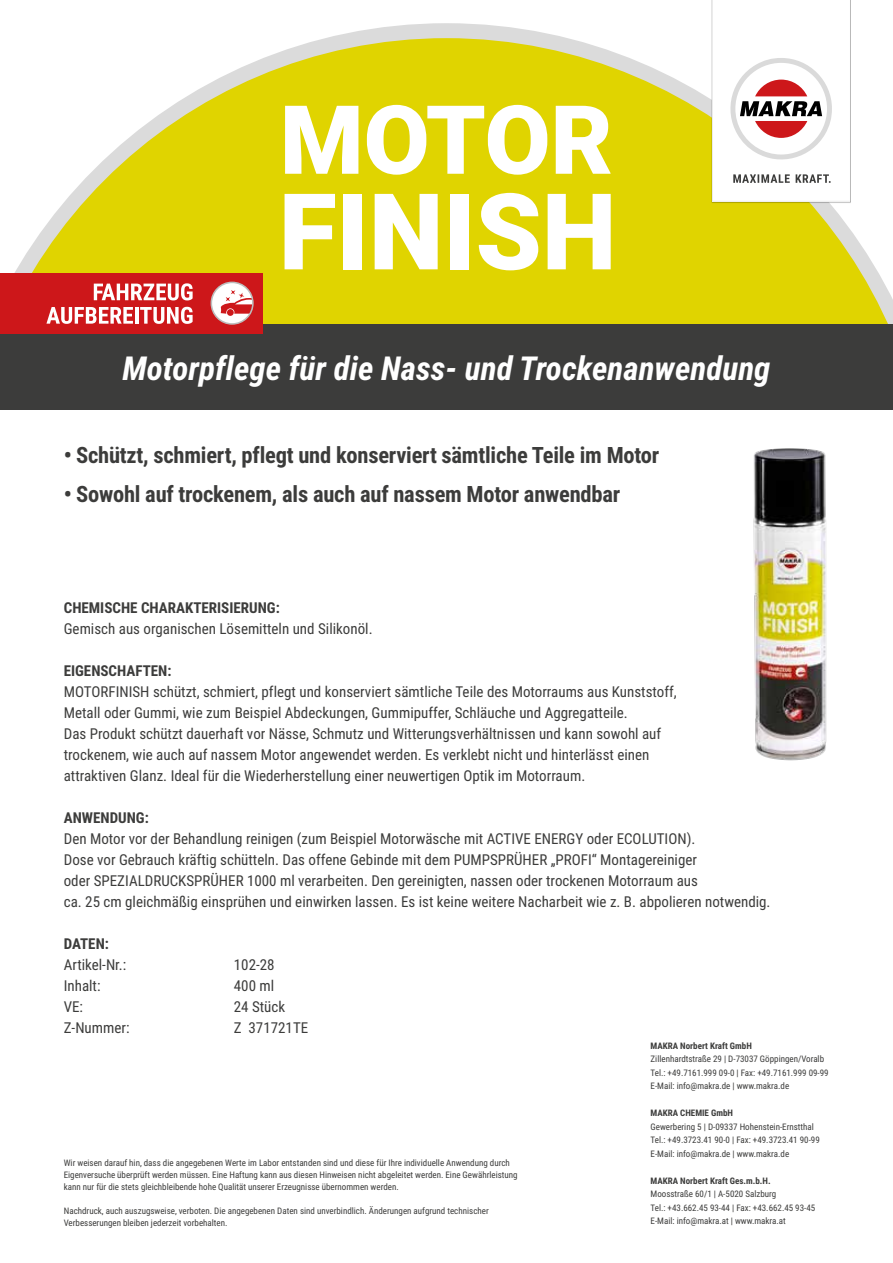
<style>
.page{position:relative;width:893px;height:1263px;background:#fff}
.page>*{position:absolute;margin:0;border:0;box-sizing:border-box;transform-origin:0 0}
.t1{font:900 106.05px "Roboto";color:#fff}
.t2{font:900 95.55px "Roboto";letter-spacing:-.005em;color:#fff}
.t3{font:italic 700 33px "Roboto Condensed";color:#fff}
.t4{font:700 22.5px "Roboto Condensed";letter-spacing:-.01em;color:#3c3c3b}
.t5{font:15px/21px "Roboto Condensed";color:#3c3c3b}
.t6{font:700 15px "Roboto Condensed";color:#3c3c3b}
.t7{font:9px/13.5px "Roboto Condensed";color:#3c3c3b}
.t8{font:700 9px "Roboto Condensed";color:#3c3c3b}
</style>
<div class="page">
<svg style="left:14px;top:23px;width:879px;height:302px"></svg>
<div style="left:0;top:325px;width:893px;height:85px;background:#3c3c3b"></div>
<div style="left:711px;top:0;width:140px;height:203px;background:#f0f0f0"></div>
<svg style="left:713px;top:0;width:137px;height:200px"></svg>
<div style="left:0;top:273px;width:262px;height:61px;background:#cd171a"></div>
<svg style="left:94px;top:283px;width:99px;height:17px"></svg>
<svg style="left:46px;top:307px;width:87px;height:17px"></svg>
<hr style="left:135px;top:307px;width:3px;height:17px;background:#fff">
<svg style="left:140px;top:307px;width:53px;height:17px"></svg>
<div style="left:211px;top:282px;width:42px;height:42px;background:#fff;border-radius:50%"></div>
<svg style="left:221px;top:290px;width:32px;height:26px"></svg>
<div style="left:211px;top:282px;width:43px;height:43px;border:2px solid #bcbcbc;border-radius:50%"></div>
<img style="left:753px;top:448px;width:74px;height:313px">
<h2 class="t2" style="left:280px;top:73px;width:334px">MOTOR</h2>
<h1 class="t1" style="left:279px;top:157px;width:339px">FINISH</h1>
<h3 class="t3" style="left:122px;top:345px;width:650px">Motorpflege für die Nass- und Trockenanwendung</h3>
<h3 class="t4" style="left:64px;top:440px;width:597px">• Schützt, schmiert, pflegt und konserviert sämtliche Teile im Motor</h3>
<h3 class="t4" style="left:64px;top:478px;width:558px">• Sowohl auf trockenem, als auch auf nassem Motor anwendbar</h3>
<p class="t6" style="left:64px;top:597px;width:217px">CHEMISCHE CHARAKTERISIERUNG:</p>
<p class="t5" style="left:64px;top:617px;width:310px">Gemisch aus organischen Lösemitteln und Silikonöl.</p>
<p class="t6" style="left:64px;top:660px;width:109px">EIGENSCHAFTEN:</p>
<p class="t5" style="left:64px;top:680px;width:614px">MOTORFINISH schützt, schmiert, pflegt und konserviert sämtliche Teile des Motorraums aus Kunststoff, Metall oder Gummi, wie zum Beispiel Abdeckungen, Gummipuffer, Schläuche und Aggregatteile.<br>Das Produkt schützt dauerhaft vor Nässe, Schmutz und Witterungsverhältnissen und kann sowohl auf trockenem, wie auch auf nassem Motor angewendet werden. Es verklebt nicht und hinterlässt einen attraktiven Glanz. Ideal für die Wiederherstellung einer neuwertigen Optik im Motorraum.</p>
<p class="t6" style="left:64px;top:807px;width:87px">ANWENDUNG:</p>
<p class="t5" style="left:64px;top:827px;width:708px">Den Motor vor der Behandlung reinigen (zum Beispiel Motorwäsche mit ACTIVE ENERGY oder ECOLUTION).<br>Dose vor Gebrauch kräftig schütteln. Das offene Gebinde mit dem PUMPSPRÜHER „PROFI“ Montagereiniger<br>oder SPEZIALDRUCKSPRÜHER 1000 ml verarbeiten. Den gereinigten, nassen oder trockenen Motorraum aus<br>ca. 25 cm gleichmäßig einsprühen und einwirken lassen. Es ist keine weitere Nacharbeit wie z. B. abpolieren notwendig.</p>
<p class="t6" style="left:64px;top:933px;width:47px">DATEN:</p>
<p class="t5" style="left:64px;top:953px;width:64px">Artikel-Nr.:</p>
<p class="t5" style="left:234px;top:953px;width:42px">102-28</p>
<p class="t5" style="left:64px;top:974px;width:38px">Inhalt:</p>
<p class="t5" style="left:234px;top:974px;width:42px">400 ml</p>
<p class="t5" style="left:64px;top:995px;width:21px">VE:</p>
<p class="t5" style="left:234px;top:995px;width:53px">24 Stück</p>
<p class="t5" style="left:64px;top:1016px;width:67px">Z-Nummer:</p>
<p class="t5" style="left:234px;top:1016px;width:76px">Z 371721TE</p>
<p class="t7" style="left:64px;top:1156px;width:455px;line-height:12px">Wir weisen darauf hin, dass die angegebenen Werte im Labor entstanden sind und diese für Ihre individuelle Anwendung durch<br>Eigenversuche überprüft werden müssen. Eine Haftung kann aus diesen Hinweisen nicht abgeleitet werden. Eine Gewährleistung kann nur für die stets gleichbleibende hohe Qualität unserer Erzeugnisse übernommen werden.</p>
<p class="t7" style="left:64px;top:1204px;width:426px;line-height:12px">Nachdruck, auch auszugsweise, verboten. Die angegebenen Daten sind unverbindlich. Änderungen aufgrund technischer<br>Verbesserungen bleiben jederzeit vorbehalten.</p>
<p class="t8" style="left:651px;top:1039px;width:103px">MAKRA Norbert Kraft GmbH</p>
<p class="t7" style="left:651px;top:1052px;width:180px">Zillenhardtstraße 29 | D-73037 Göppingen/Voralb<br>Tel.: +49.7161.999 09-0 | Fax: +49.7161.999 09-99<br>E-Mail: info@makra.de | www.makra.de</p>
<p class="t8" style="left:651px;top:1106px;width:84px">MAKRA CHEMIE GmbH</p>
<p class="t7" style="left:651px;top:1119px;width:171px">Gewerbering 5 | D-09337 Hohenstein-Ernstthal<br>Tel.: +49.3723.41 90-0 | Fax: +49.3723.41 90-99<br>E-Mail: info@makra.de | www.makra.de</p>
<p class="t8" style="left:651px;top:1174px;width:122px">MAKRA Norbert Kraft Ges.m.b.H.</p>
<p class="t7" style="left:651px;top:1187px;width:166px">Moosstraße 60/1 | A-5020 Salzburg<br>Tel.: +43.662.45 93-44 | Fax: +43.662.45 93-45<br>E-Mail: info@makra.at | www.makra.at</p>
</div>
